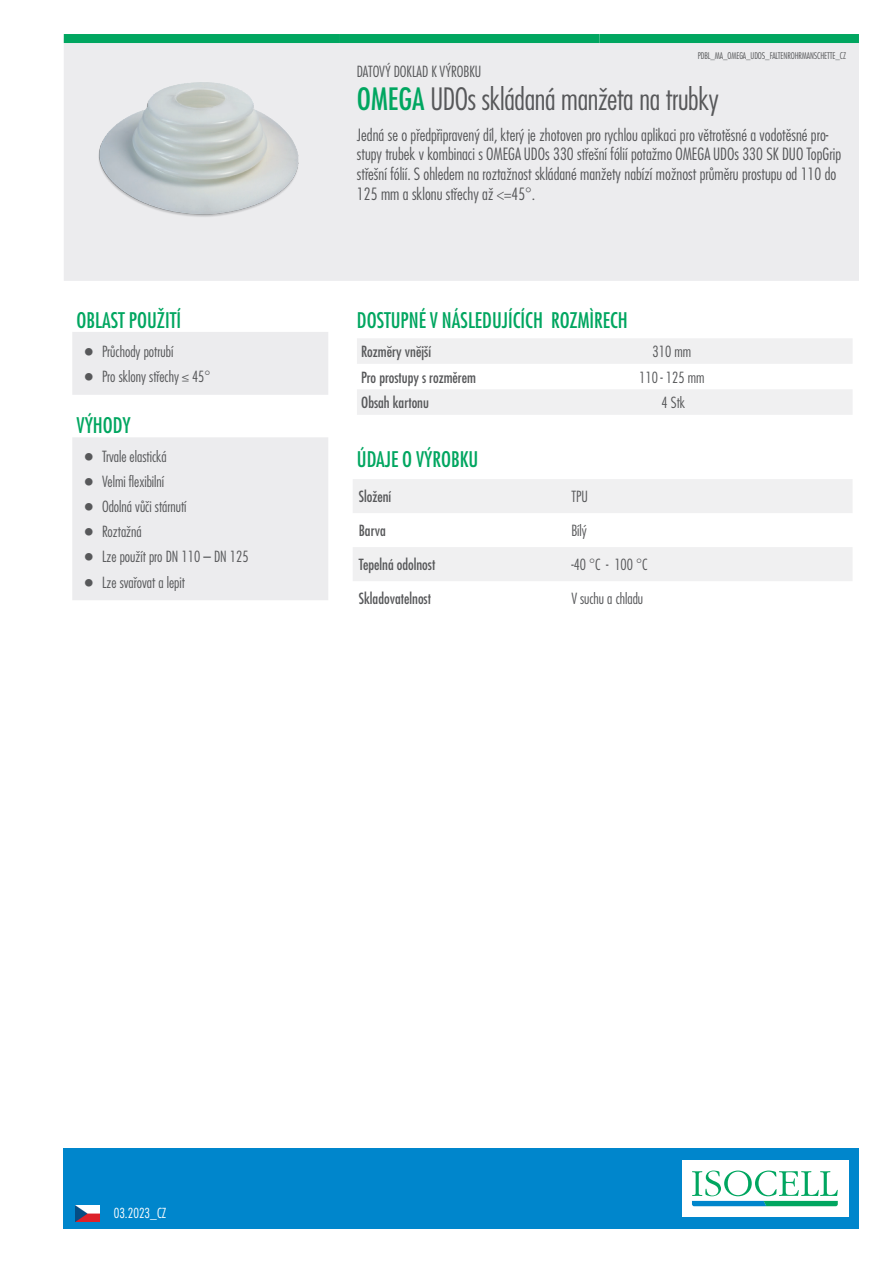
<style>
.page{position:relative;width:893px;height:1263px;background:#fff}
.page>*{position:absolute;margin:0;border:0;box-sizing:border-box;transform-origin:0 0}
.t1{font:300 condensed 30px "Futura LT Pro";letter-spacing:-.01em;color:#57585a}
.t2{font:500 condensed 21px "Futura LT Pro";color:#00a660}
.t3{font:300 condensed 16.5px/19.8px "Futura LT Pro";color:#57585a}
.t4{font:300 condensed 15px/25px "Futura LT Pro";color:#57585a}
.t5{font:500 condensed 15px "Futura LT Pro";color:#57585a}
.t6{font:300 condensed 13.5px "Futura LT Pro";color:#fff}
.t7{font:300 condensed 9px "Futura LT Pro";letter-spacing:-.01em;color:#57585a}
.s1{font-weight:500;color:#00a660}
</style>
<div class="page">
<div style="left:64px;top:1148px;width:795px;height:81px;background:#0086cc"></div>
<div style="left:682px;top:1160px;width:166px;height:57px;background:#fff"></div>
<svg style="left:692px;top:1170px;width:146px;height:36px"></svg>
<img style="left:75px;top:1205px;width:24px;height:16px">
<div style="left:64px;top:43px;width:795px;height:238px;background:#ececee"></div>
<div style="left:64px;top:34px;width:276px;height:9px;background:#00a660"></div>
<div style="left:340px;top:34px;width:259px;height:9px;background:#00a660"></div>
<div style="left:599px;top:34px;width:260px;height:9px;background:#00a660"></div>
<svg style="left:72px;top:332px;width:256px;height:268px;fill:#ececee"></svg>
<svg style="left:357px;top:338px;width:495px;height:77px"></svg>
<svg style="left:353px;top:479px;width:499px;height:102px;fill:#f0f0f1"></svg>
<img style="left:64px;top:47px;width:281px;height:196px">
<svg style="left:85px;top:348px;width:8px;height:7px"></svg>
<svg style="left:85px;top:373px;width:8px;height:7px"></svg>
<svg style="left:85px;top:453px;width:8px;height:8px"></svg>
<svg style="left:85px;top:478px;width:8px;height:8px"></svg>
<svg style="left:85px;top:503px;width:8px;height:8px"></svg>
<svg style="left:85px;top:528px;width:8px;height:8px"></svg>
<svg style="left:85px;top:553px;width:8px;height:8px"></svg>
<svg style="left:85px;top:578px;width:8px;height:8px"></svg>
<p class="t2" style="left:77px;top:305px;width:106px">OBLAST POUŽITÍ</p>
<p class="t4" style="left:102px;top:339px;width:110px">Průchody potrubí<br>Pro sklony střechy ≤ 45°</p>
<p class="t2" style="left:77px;top:411px;width:56px">VÝHODY</p>
<p class="t4" style="left:102px;top:444px;width:148px">Trvale elastická<br>Velmi flexibilní<br>Odolná vůči stárnutí<br>Roztažná<br>Lze použít pro DN 110 – DN 125<br>Lze svařovat a lepit</p>
<p class="t7" style="left:698px;top:50px;width:150px">PDBL_MA_OMEGA_UDOS_FALTENROHRMANSCHETTE_CZ</p>
<h1 class="t1" style="left:357px;top:80px;width:363px"><span class="s1">OMEGA</span> UDOs skládaná manžeta na trubky</h1>
<p class="t3" style="left:357px;top:125px;width:486px">Jedná se o předpřipravený díl, který je zhotoven pro rychlou aplikaci pro větrotěsné a vodotěsné pro&shy;stupy trubek v kombinaci s OMEGA UDOs 330 střešní fólií potažmo OMEGA UDOs 330 SK DUO TopGrip střešní fólií. S ohledem na roztažnost skládané manžety nabízí možnost průměru prostupu od 110 do 125 mm a sklonu střechy až &lt;=45°.</p>
<p class="t4" style="left:357px;top:59px;width:126px">DATOVÝ DOKLAD K VÝROBKU</p>
<p class="t2" style="left:357px;top:305px;width:272px">DOSTUPNÉ V NÁSLEDUJÍCÍCH ROZMÌRECH</p>
<p class="t5" style="left:361px;top:341px;width:71px">Rozmĕry vnĕjší</p>
<p class="t4" style="left:653px;top:339px;width:40px">310 mm</p>
<p class="t5" style="left:361px;top:367px;width:116px">Pro prostupy s rozměrem</p>
<p class="t4" style="left:639px;top:365px;width:67px">110 - 125 mm</p>
<p class="t5" style="left:361px;top:392px;width:69px">Obsah kartonu</p>
<p class="t4" style="left:662px;top:390px;width:25px">4 Stk</p>
<p class="t2" style="left:357px;top:444px;width:123px">ÚDAJE O VÝROBKU</p>
<p class="t5" style="left:359px;top:486px;width:34px">Složení</p>
<p class="t4" style="left:571px;top:484px;width:18px">TPU</p>
<p class="t5" style="left:359px;top:520px;width:29px">Barva</p>
<p class="t4" style="left:571px;top:518px;width:17px">Bílý</p>
<p class="t5" style="left:359px;top:554px;width:78px">Tepelná odolnost</p>
<p class="t4" style="left:571px;top:552px;width:78px">-40 °C - 100 °C</p>
<p class="t5" style="left:359px;top:588px;width:74px">Skladovatelnost</p>
<p class="t4" style="left:571px;top:586px;width:73px">V suchu a chladu</p>
<p class="t6" style="left:114px;top:1204px;width:54px">03.2023_CZ</p>
</div>
